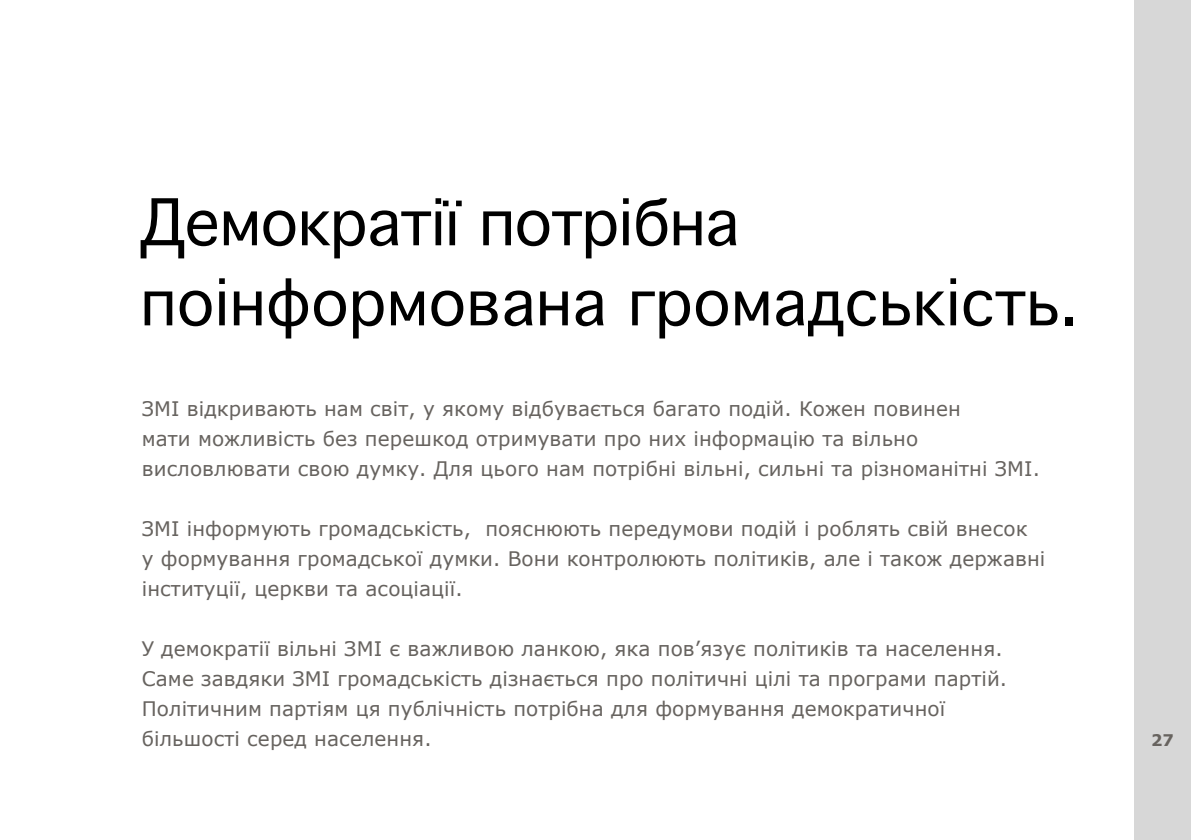
<style>
.page{position:relative;width:1191px;height:840px;background:#fff}
.page>*{position:absolute;margin:0;border:0;box-sizing:border-box;transform-origin:0 0}
.t1{font:62px/80px "Geneva CY";letter-spacing:.005em;color:#000}
.t2{font:20px/30px "Verdana";letter-spacing:.005em;color:#67635f}
.t3{font:700 16px "Verdana";color:#67635f}
</style>
<div class="page">
<div style="left:1134px;top:0;width:57px;height:839px;background:#d7d7d7"></div>
<h1 class="t1" style="left:140px;top:181px;width:939px">Демократії потрібна поінформована громадськість.</h1>
<p class="t2" style="left:142px;top:393px;width:899px">ЗМІ відкривають нам світ, у якому відбувається багато подій. Кожен повинен<br>мати можливість без перешкод отримувати про них інформацію та вільно висловлювати свою думку. Для цього нам потрібні вільні, сильні та різноманітні ЗМІ.</p>
<p class="t2" style="left:142px;top:513px;width:905px">ЗМІ інформують громадськість, пояснюють передумови подій і роблять свій внесок<br>у формування громадської думки. Вони контролюють політиків, але і також державні інституції, церкви та асоціації.</p>
<p class="t2" style="left:142px;top:633px;width:867px">У демократії вільні ЗМІ є важливою ланкою, яка пов’язує політиків та населення.<br>Саме завдяки ЗМІ громадськість дізнається про політичні цілі та програми партій.<br>Політичним партіям ця публічність потрібна для формування демократичної більшості серед населення.</p>
<p class="t3" style="left:1151px;top:728px;width:24px">27</p>
</div>
